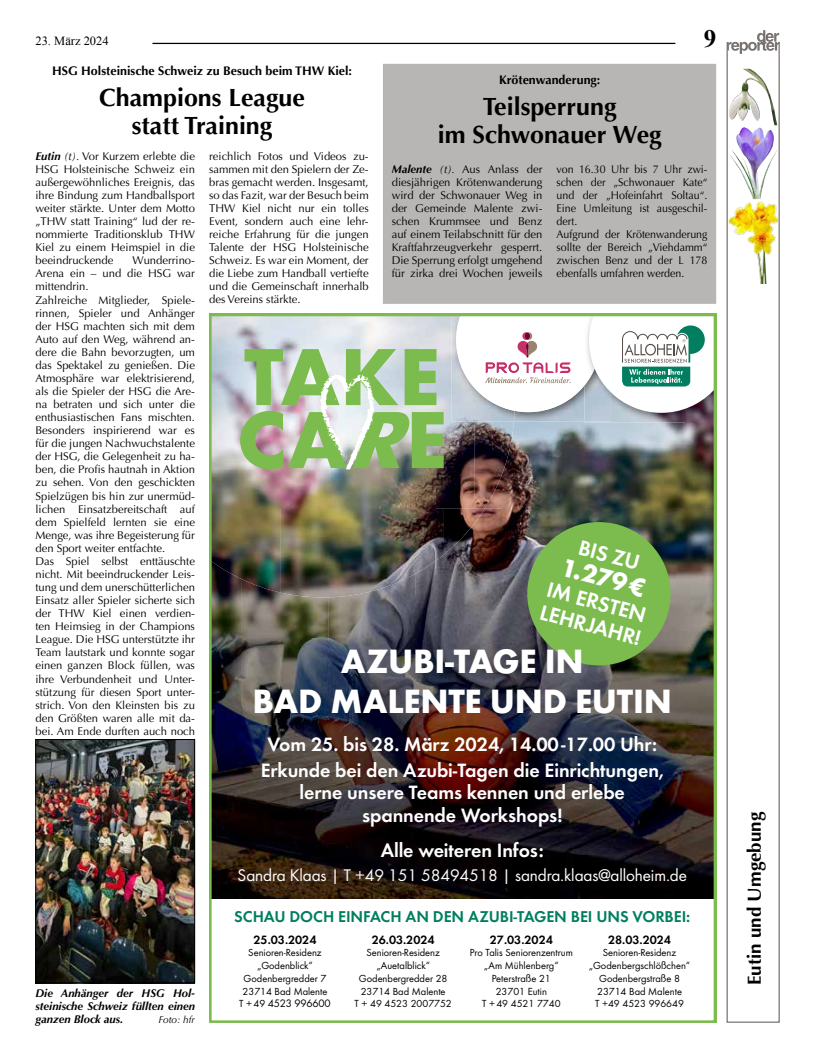
<style>
.page{position:relative;width:819px;height:1053px;background:#fff}
.page>*{position:absolute;margin:0;border:0;box-sizing:border-box;transform-origin:0 0}
.t1{font:700 83.88px/63px "Futura";color:#7cbc4e}
.t2{font:700 35px/40px "Futura";letter-spacing:-.01em;color:#fff;text-align:center}
.t3{font:700 26.25px "Futura";color:#fff}
.t4{font:700 25px/27.5px "Optima";color:#000;text-align:center}
.t5{font:700 25px "Times New Roman";color:#000}
.t6{font:22px/23.8px "Futura Dem";color:#fff}
.t7{font:20px/26px "Futura Dem";letter-spacing:-.005em;color:#fff;text-align:center}
.t8{font:700 18.75px "Optima";color:#000}
.t9{font:17.5px "Futura Boo";letter-spacing:-.005em;color:#fff}
.t10{font:16.25px "Futura Dem";letter-spacing:-.005em;color:#007e5f}
.t11{font:700 12.5px "Optima";color:#000}
.t12{font:12.5px "Futura Dem";color:#000}
.t13{font:12.5px "Times New Roman";color:#000}
.t14{font:11.25px/13px "Optima";color:#000;text-align:justify}
.t15{font:11.25px/13px "Optima";color:#000;scale:.95 1}
.t16{font:italic 700 11.25px/13px "Optima";color:#000;text-align:justify}
.t17{font:11.25px "Futura Boo";letter-spacing:-.02em;color:#000}
.t18{font:10.62px/12.8px "Futura Boo";color:#000;text-align:center}
.t19{font:italic 10px "Optima";color:#000}
.s1{font-weight:700;font-style:italic}
.s2{font-style:italic}
.s3{font-size:10.62px}
</style>
<div class="page">
<div style="left:383px;top:64px;width:333px;height:240px;background:#b8b6b5"></div>
<hr style="left:152px;top:43px;width:523px;height:1px;background:#000">
<img style="left:209px;top:314px;width:507px;height:708px">
<svg style="left:456px;top:314px;width:260px;height:99px"></svg>
<svg style="left:726px;top:54px;width:53px;height:968px"></svg>
<svg style="left:726px;top:30px;width:53px;height:24px"></svg>
<img style="left:742px;top:69px;width:17px;height:15px">
<img style="left:729px;top:127px;width:48px;height:72px">
<img style="left:729px;top:201px;width:48px;height:82px">
<img style="left:37px;top:741px;width:156px;height:240px">
<div style="left:35px;top:739px;width:160px;height:244px;border:1px solid #000"></div>
<p class="t13" style="left:35px;top:32px;width:75px">23. März 2024</p>
<p class="t5" style="left:703px;top:21px;width:14px">9</p>
<p class="t11" style="left:52px;top:64px;width:301px">HSG Holsteinische Schweiz zu Besuch beim THW Kiel:</p>
<p class="t4" style="left:99px;top:84px;width:207px">Champions League statt Training</p>
<p class="t11" style="left:499px;top:73px;width:103px">Krötenwanderung:</p>
<p class="t4" style="left:437px;top:93px;width:225px">Teilsperrung<br>im Schwonauer Weg</p>
<p class="t14" style="left:209px;top:149px;width:161px">reichlich Fotos und Videos zu&shy;sammen mit den Spielern der Ze&shy;bras gemacht werden. Insgesamt, so das Fazit, war der Besuch beim THW Kiel nicht nur ein tolles Event, sondern auch eine lehr&shy;reiche Erfahrung für die jungen Talente der HSG Holsteinische Schweiz. Es war ein Moment, der die Liebe zum Handball vertiefte und die Gemeinschaft innerhalb des Vereins stärkte.</p>
<p class="t14" style="left:35px;top:149px;width:161px"><span class="s1">Eutin</span> <span class="s2">(t).</span> Vor Kurzem erlebte die HSG Holsteinische Schweiz ein außergewöhnliches Ereignis, das ihre Bindung zum Handballsport weiter stärkte. Unter dem Motto „THW statt Training“ lud der re&shy;nommierte Traditionsklub THW Kiel zu einem Heimspiel in die beeindruckende</p>
<p class="t14" style="left:392px;top:163px;width:152px"><span class="s1">Malente</span> <span class="s2">(t).</span> Aus Anlass der diesjährigen Krötenwanderung wird der Schwonauer Weg in der Gemeinde Malente zwi&shy;schen Krummsee und Benz auf einem Teilabschnitt für den Kraftfahrzeugverkehr gesperrt.<br>Die Sperrung erfolgt umgehend für zirka drei Wochen jeweils</p>
<p class="t15" style="left:556px;top:163px;width:160px">von 16.30 Uhr bis 7 Uhr zwi&shy;schen der „Schwonauer Kate“ und der „Hofeinfahrt Soltau“.<br>Eine Umleitung ist ausgeschil&shy;dert.<br>Aufgrund der Krötenwanderung sollte der Bereich „Viehdamm“ zwischen Benz und der L 178 ebenfalls umfahren werden.</p>
<p class="t14" style="left:35px;top:254px;width:161px;text-align:left;text-indent:97px">Wunderrino-<br>Arena ein – und die HSG war mittendrin.<br>Zahlreiche Mitglieder, Spiele&shy;rinnen, Spieler und Anhänger der HSG machten sich mit dem<br>Auto auf den Weg, während an&shy;dere die Bahn bevorzugten, um das Spektakel zu genießen. Die<br>Atmosphäre war elektrisierend, als die Spieler der HSG die Are&shy;na betraten und sich unter die enthusiastischen Fans mischten.<br>Besonders inspirierend war es für die jungen Nachwuchstalente der HSG, die Gelegenheit zu ha&shy;ben, die Profis hautnah in Aktion zu sehen. Von den geschickten<br>Spielzügen bis hin zur unermüd&shy;lichen Einsatzbereitschaft auf dem Spielfeld lernten sie eine<br>Menge, was ihre Begeisterung für den Sport weiter entfachte.<br>Das Spiel selbst enttäuschte nicht. Mit beeindruckender Leis&shy;tung und dem unerschütterlichen<br>Einsatz aller Spieler sicherte sich der THW Kiel einen verdien&shy;ten Heimsieg in der Champions<br>League. Die HSG unterstützte ihr<br>Team lautstark und konnte sogar einen ganzen Block füllen, was ihre Verbundenheit und Unter&shy;stützung für diesen Sport unter&shy;strich. Von den Kleinsten bis zu den Größten waren alle mit da&shy;bei. Am Ende durften auch noch</p>
<p class="t1" style="left:237px;top:340px;width:212px">TAKE<br>CA<span class="s2">R</span>E</p>
<p class="t6" style="left:582px;top:534px;width:64px;rotate:15deg">BIS ZU</p>
<p class="t3" style="left:566px;top:548px;width:87px;rotate:15deg">1.279 €</p>
<p class="t6" style="left:550px;top:576px;width:105px;rotate:15deg">IM ERSTEN<br>LEHRJAHR!</p>
<p class="t2" style="left:252px;top:638px;width:421px">AZUBI-TAGE IN<br>BAD MALENTE UND EUTIN</p>
<p class="t7" style="left:261px;top:729px;width:404px">Vom 25. bis 28. März 2024, 14.00 -17.00 Uhr:<br>Erkunde bei den Azubi-Tagen die Einrichtungen,</p>
<p class="t7" style="left:299px;top:780px;width:327px;line-height:22.5px">lerne unsere Teams kennen und erlebe spannende Workshops!</p>
<p class="t7" style="left:381px;top:836px;width:164px">Alle weiteren Infos:</p>
<p class="t9" style="left:237px;top:862px;width:451px">Sandra Klaas | T +49 151 58494518 | sandra.klaas@alloheim.de</p>
<p class="t16" style="left:35px;top:986px;width:161px">Die Anhänger der HSG Hol&shy;steinische Schweiz füllten einen ganzen Block aus.</p>
<p class="t19" style="left:158px;top:1013px;width:38px">Foto: hfr</p>
<p class="t10" style="left:234px;top:904px;width:457px">SCHAU DOCH EINFACH AN DEN AZUBI-TAGEN BEI UNS VORBEI:</p>
<p class="t12" style="left:253px;top:930px;width:64px">25.03.2024</p>
<p class="t18" style="left:242px;top:945px;width:86px">Senioren-Residenz „Godenblick“<br>Godenbergredder 7<br>23714 Bad Malente</p>
<p class="t17" style="left:239px;top:995px;width:93px"><span class="s3">T + 49</span> 4523 996600</p>
<p class="t12" style="left:371px;top:930px;width:64px">26.03.2024</p>
<p class="t18" style="left:354px;top:945px;width:99px">Senioren-Residenz „Auetalblick“<br>Godenbergredder 28<br>23714 Bad Malente<br>T + 49 4523 2007752</p>
<p class="t12" style="left:490px;top:930px;width:64px">27.03.2024</p>
<p class="t18" style="left:469px;top:945px;width:105px">Pro Talis Seniorenzentrum „Am Mühlenberg“<br>Peterstraße 21<br>23701 Eutin<br>T + 49 4521 7740</p>
<p class="t12" style="left:608px;top:930px;width:64px">28.03.2024</p>
<p class="t18" style="left:588px;top:945px;width:103px">Senioren-Residenz „Godenbergschlößchen“<br>Godenbergstraße 8<br>23714 Bad Malente<br>T +49 4523 996649</p>
<p class="t8" style="left:743px;top:985px;width:174px;rotate:-90deg">Eutin und Umgebung</p>
</div>
